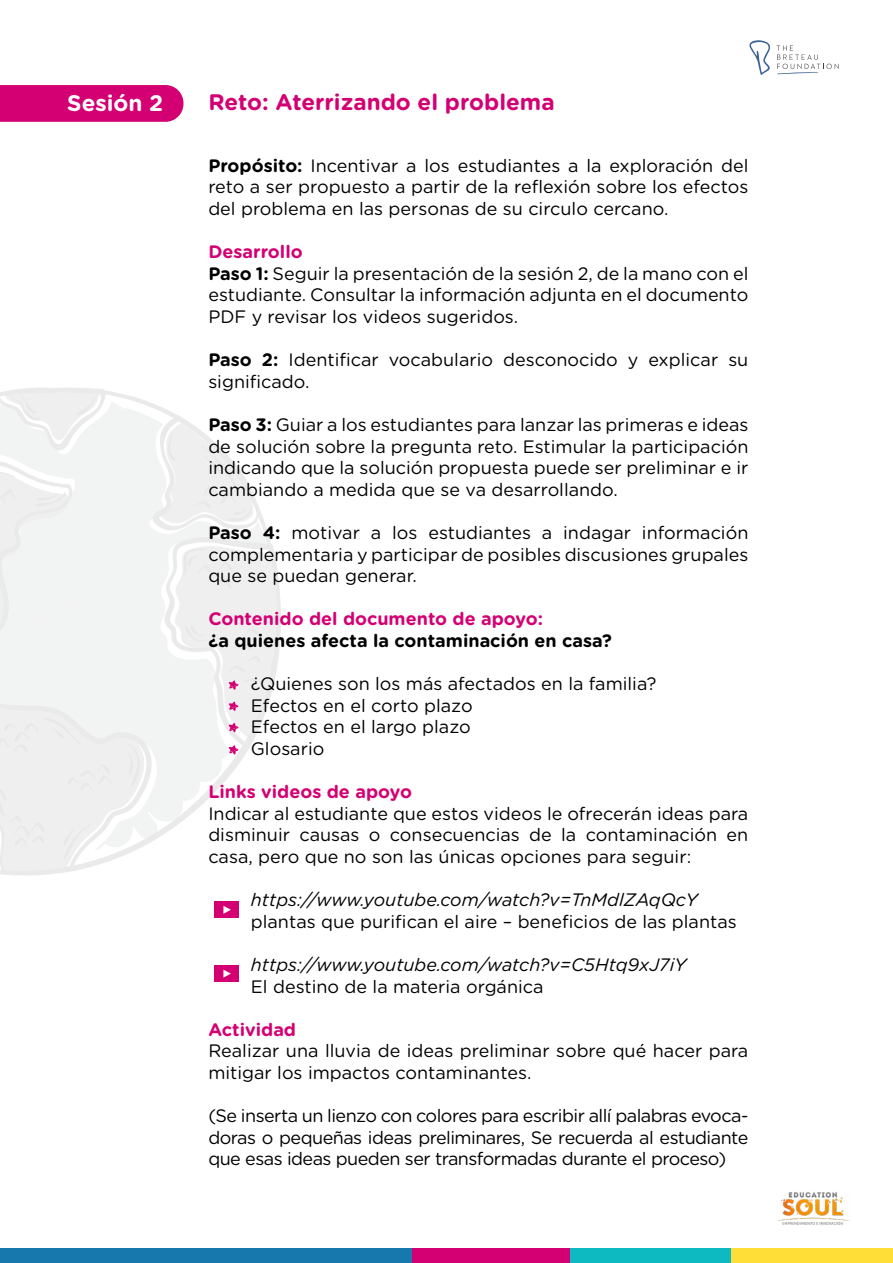
<style>
.page{position:relative;width:893px;height:1263px;background:#fff}
.page>*{position:absolute;margin:0;border:0;box-sizing:border-box;transform-origin:0 0}
.t1{font:700 22.5px "Gotham Rounded";color:#d40073}
.t2{font:700 22.5px "Gotham Rounded";color:#fff}
.t3{font:18px/21.6px "Gotham Rounded";color:#000;text-align:justify}
.t4{font:italic 18px "Gotham Rounded";color:#000}
.t5{font:700 18px "Gotham Rounded";color:#d40073}
.t6{font:700 18px "Gotham Rounded";color:#000}
.s1{font-weight:700}
.s2{font-weight:700;color:#d40073}
</style>
<div class="page">
<svg style="left:0;top:860px;width:111px;height:16px;fill:#efefef"></svg>
<svg style="left:0;top:85px;width:183px;height:37px;background:#d50676"></svg>
<svg style="left:0;top:387px;width:281px;height:473px"></svg>
<div style="left:214px;top:901px;width:24px;height:17px;background:#d40073"></div>
<svg style="left:223px;top:906px;width:8px;height:8px"></svg>
<div style="left:214px;top:965px;width:24px;height:17px;background:#d40073"></div>
<svg style="left:223px;top:969px;width:8px;height:9px"></svg>
<svg style="left:749px;top:40px;width:90px;height:35px"></svg>
<div style="left:0;top:1248px;width:412px;height:15px;background:#1778ad"></div>
<div style="left:412px;top:1248px;width:162px;height:15px;background:#d40073"></div>
<div style="left:570px;top:1248px;width:162px;height:15px;background:#0dbac2"></div>
<div style="left:732px;top:1248px;width:161px;height:15px;background:#ffde38"></div>
<img style="left:778px;top:1192px;width:72px;height:33px">
<p class="t2" style="left:67px;top:87px;width:98px">Sesión 2</p>
<p class="t1" style="left:208px;top:86px;width:348px">Reto: Aterrizando el problema</p>
<p class="t3" style="left:208px;top:154px;width:542px"><span class="s1">Propósito:</span> Incentivar a los estudiantes a la exploración del reto a ser propuesto a partir de la reflexión sobre los efectos del problema en las personas de su circulo cercano.</p>
<p class="t3" style="left:208px;top:240px;width:542px;text-align:left"><span class="s2">Desarrollo<br></span><span class="s1">Paso 1:</span> Seguir la presentación de la sesión 2, de la mano con el estudiante. Consultar la información adjunta en el documento PDF y revisar los videos sugeridos.</p>
<p class="t3" style="left:208px;top:348px;width:541px"><span class="s1">Paso 2:</span> Identificar vocabulario desconocido y explicar su significado.</p>
<p class="t3" style="left:208px;top:413px;width:542px"><span class="s1">Paso 3:</span> Guiar a los estudiantes para lanzar las primeras e ideas de solución sobre la pregunta reto. Estimular la participación indicando que la solución propuesta puede ser preliminar e ir cambiando a medida que se va desarrollando.</p>
<p class="t3" style="left:208px;top:521px;width:542px"><span class="s1">Paso 4:</span> motivar a los estudiantes a indagar información complementaria y participar de posibles discusiones grupales que se puedan generar.</p>
<p class="t5" style="left:208px;top:606px;width:336px">Contenido del documento de apoyo:</p>
<p class="t6" style="left:208px;top:627px;width:405px">¿a quienes afecta la contaminación en casa?</p>
<p class="t3" style="left:251px;top:672px;width:407px;text-align:left">¿Quienes son los más afectados en la familia?<br>Efectos en el corto plazo<br>Efectos en el largo plazo<br>Glosario</p>
<p class="t5" style="left:208px;top:779px;width:205px">Links videos de apoyo</p>
<p class="t3" style="left:208px;top:802px;width:541px">Indicar al estudiante que estos videos le ofrecerán ideas para disminuir causas o consecuencias de la contaminación en casa, pero que no son las únicas opciones para seguir:</p>
<p class="t4" style="left:251px;top:887px;width:448px">https://www.youtube.com/watch?v=TnMdlZAqQcY</p>
<p class="t3" style="left:251px;top:910px;width:487px">plantas que purifican el aire – beneficios de las plantas</p>
<p class="t4" style="left:251px;top:952px;width:437px">https://www.youtube.com/watch?v=C5Htq9xJ7iY</p>
<p class="t3" style="left:251px;top:975px;width:294px">El destino de la materia orgánica</p>
<p class="t5" style="left:208px;top:1016px;width:89px">Actividad</p>
<p class="t3" style="left:208px;top:1039px;width:541px">Realizar una lluvia de ideas preliminar sobre qué hacer para mitigar los impactos contaminantes.</p>
<p class="t3" style="left:208px;top:1104px;width:541px">(Se inserta un lienzo con colores para escribir allí palabras evoca&shy;doras o pequeñas ideas preliminares, Se recuerda al estudiante que esas ideas pueden ser transformadas durante el proceso)</p>
</div>
